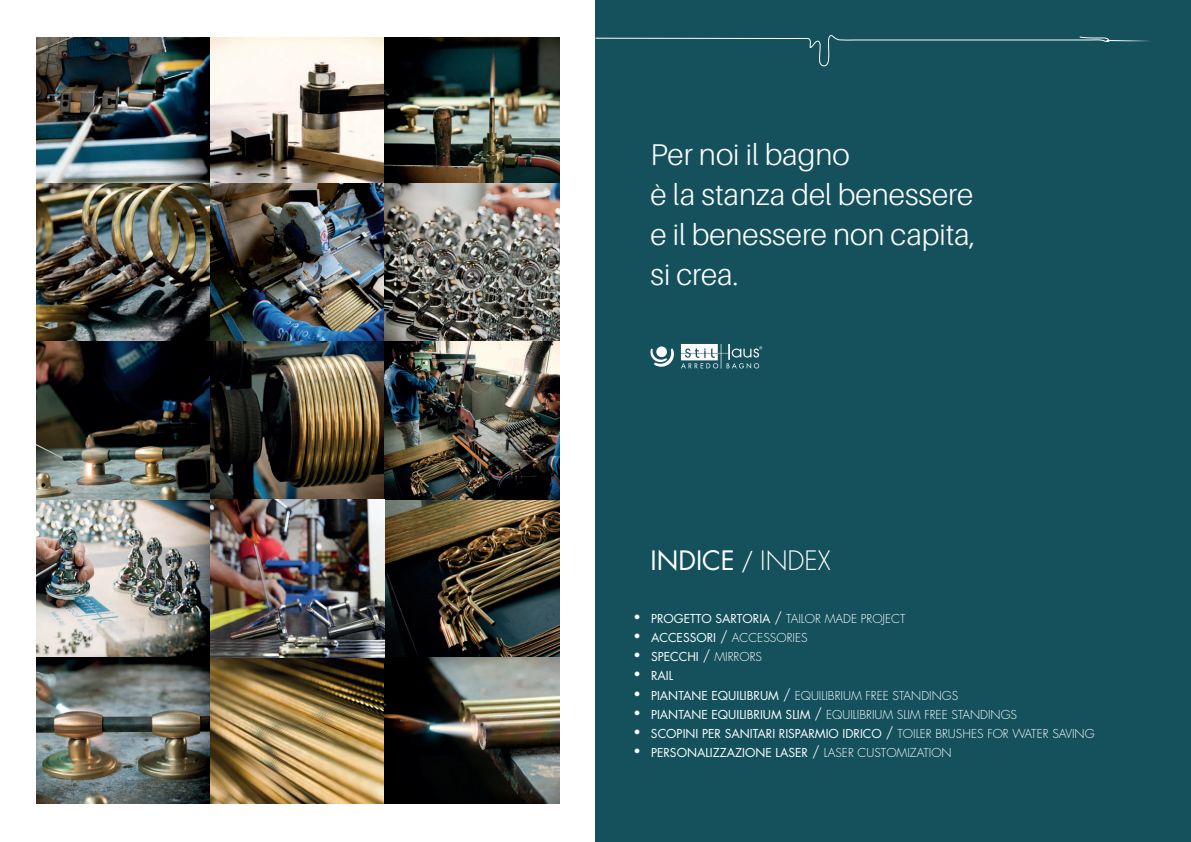
<style>
.page{position:relative;width:1191px;height:842px;background:#fff}
.page>*{position:absolute;margin:0;border:0;box-sizing:border-box;transform-origin:0 0}
.t1{font:300 30px/40px "Aileron";color:#fff}
.t2{font:26px "Futura";color:#fff}
.t3{font:300 12px "Futura";color:#fff}
.t4{font:12px "Futura";color:#fff}
.s1{font-family:"Futura BT";font-weight:300}
.s2{font-weight:300}
.s3{font-family:"Futura BT";font-size:16px}
.s4{font-weight:400}
.s5{font-family:"Futura BT";font-weight:300;font-size:16px}
</style>
<div class="page">
<img style="left:37px;top:38px;width:522px;height:766px">
<img style="left:211px;top:500px;width:174px;height:158px">
<div style="left:595px;top:0;width:596px;height:842px;background:#14515d"></div>
<svg style="left:595px;top:35px;width:555px;height:31px"></svg>
<svg style="left:681px;top:344px;width:81px;height:25px"></svg>
<svg style="left:650px;top:346px;width:24px;height:21px"></svg>
<h1 class="t1" style="left:650px;top:135px;width:327px">Per noi il bagno<br>è la stanza del benessere e il benessere non capita, si crea.</h1>
<h2 class="t2" style="left:650px;top:543px;width:182px">INDICE <span class="s1">/</span> <span class="s2">INDEX</span></h2>
<p class="t3" style="left:632px;top:611px;width:275px"><span class="s3">•</span> <span class="s4">PROGETTO SARTORIA</span> <span class="s3">/</span> TAILOR MADE PROJECT</p>
<p class="t3" style="left:632px;top:630px;width:177px"><span class="s3">•</span> <span class="s4">ACCESSORI</span> <span class="s3">/</span> ACCESSORIES</p>
<p class="t4" style="left:632px;top:649px;width:131px"><span class="s5">•</span> SPECCHI <span class="s5">/</span> <span class="s2">MIRRORS</span></p>
<p class="t4" style="left:632px;top:668px;width:42px"><span class="s5">•</span> RAIL</p>
<p class="t3" style="left:632px;top:688px;width:327px"><span class="s3">•</span> <span class="s4">PIANTANE EQUILIBRUM</span> <span class="s3">/</span> EQUILIBRIUM FREE STANDINGS</p>
<p class="t3" style="left:632px;top:707px;width:386px"><span class="s3">•</span> <span class="s4">PIANTANE EQUILIBRIUM SLIM</span> <span class="s3">/</span> EQUILIBRIUM SLIM FREE STANDINGS</p>
<p class="t4" style="left:632px;top:725px;width:464px"><span class="s5">•</span> SCOPINI PER SANITARI RISPARMIO IDRICO <span class="s5">/</span> <span class="s2">TOILER BRUSHES FOR WATER SAVING</span></p>
<p class="t4" style="left:632px;top:745px;width:321px"><span class="s5">•</span> PERSONALIZZAZIONE LASER <span class="s5">/</span> <span class="s2">LASER CUSTOMIZATION</span></p>
</div>
